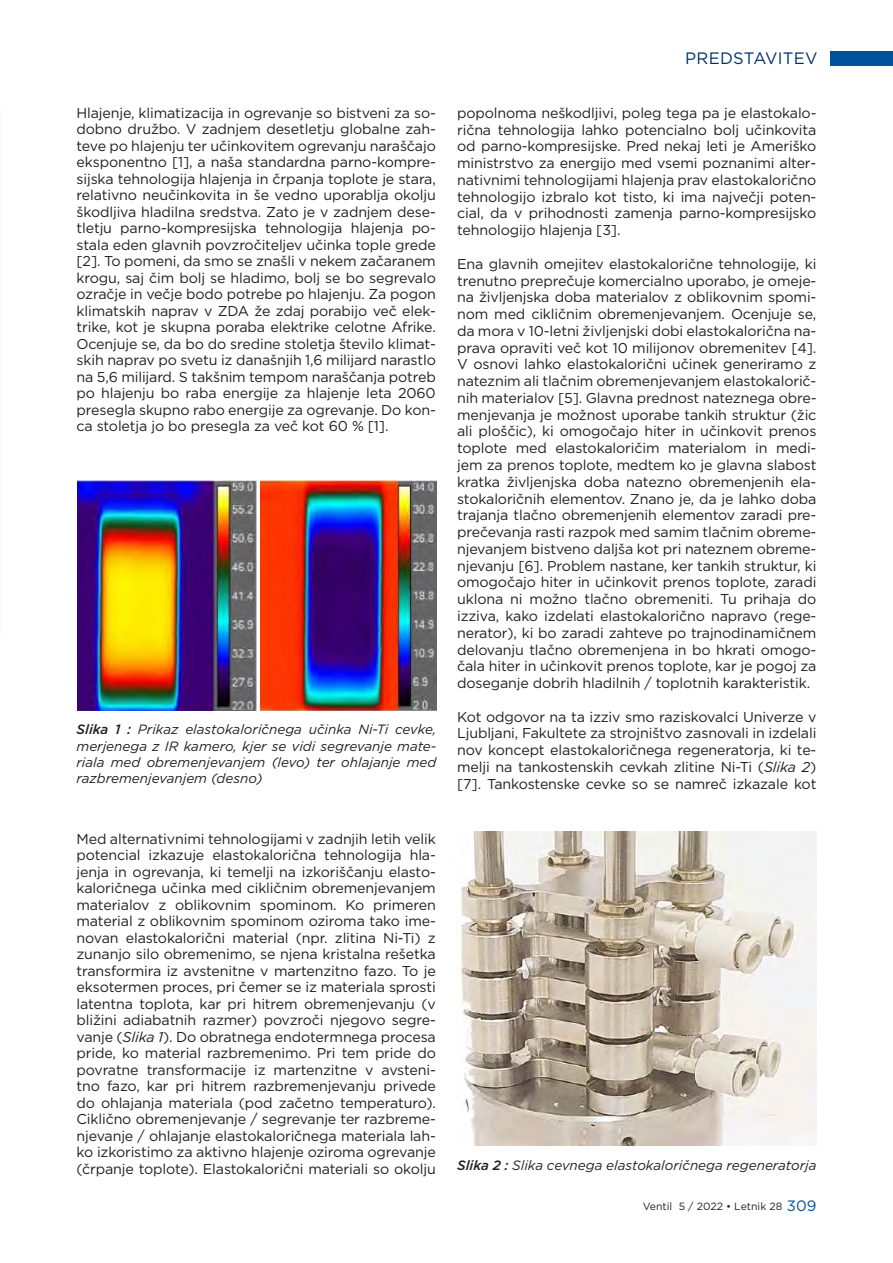
<style>
.page{position:relative;width:893px;height:1263px;background:#fff}
.page>*{position:absolute;margin:0;border:0;box-sizing:border-box;transform-origin:0 0}
.t1{font:16.5px "Gotham";letter-spacing:.02em;color:#002f67}
.t2{font:15px "Gotham";color:#00529c}
.t3{font:14.25px/16.5px "Gotham";letter-spacing:-.01em;color:#231f20;text-align:justify}
.t4{font:italic 13.5px/16.2px "Gotham";color:#231f20;text-align:justify}
.t5{font:10.5px "Gotham";color:#231f20}
.s1{font-weight:500}
.s2{font-style:italic}
</style>
<div class="page">
<div style="left:831px;top:51px;width:62px;height:14px;background:#00529c"></div>
<img style="left:77px;top:480px;width:179px;height:231px">
<img style="left:261px;top:480px;width:175px;height:231px">
<img style="left:459px;top:832px;width:357px;height:314px">
<p class="t3" style="left:77px;top:104px;width:361px">Hlajenje, klimatizacija in ogrevanje so bistveni za so&shy;dobno družbo. V zadnjem desetletju globalne zah&shy;teve po hlajenju ter učinkovitem ogrevanju naraščajo eksponentno [1], a naša standardna parno-kompre&shy;sijska tehnologija hlajenja in črpanja toplote je stara, relativno neučinkovita in še vedno uporablja okolju škodljiva hladilna sredstva. Zato je v zadnjem dese&shy;tletju parno-kompresijska tehnologija hlajenja po&shy;stala eden glavnih povzročiteljev učinka tople grede [2]. To pomeni, da smo se znašli v nekem začaranem krogu, saj čim bolj se hladimo, bolj se bo segrevalo ozračje in večje bodo potrebe po hlajenju. Za pogon klimatskih naprav v ZDA že zdaj porabijo več elek&shy;trike, kot je skupna poraba elektrike celotne Afrike.<br>Ocenjuje se, da bo do sredine stoletja število klimat&shy;skih naprav po svetu iz današnjih 1,6 milijard narastlo na 5,6 milijard. S takšnim tempom naraščanja potreb po hlajenju bo raba energije za hlajenje leta 2060 presegla skupno rabo energije za ogrevanje. Do kon&shy;ca stoletja jo bo presegla za več kot 60 % [1].</p>
<p class="t4" style="left:77px;top:721px;width:361px"><span class="s1">Slika 1 :</span> Prikaz elastokaloričnega učinka Ni-Ti cevke, merjenega z IR kamero, kjer se vidi segrevanje mate&shy;riala med obremenjevanjem (levo) ter ohlajanje med razbremenjevanjem (desno)</p>
<p class="t3" style="left:77px;top:830px;width:361px">Med alternativnimi tehnologijami v zadnjih letih velik potencial izkazuje elastokalorična tehnologija hla&shy;jenja in ogrevanja, ki temelji na izkoriščanju elasto&shy;kaloričnega učinka med cikličnim obremenjevanjem materialov z oblikovnim spominom. Ko primeren material z oblikovnim spominom oziroma tako ime&shy;novan elastokalorični material (npr. zlitina Ni-Ti) z zunanjo silo obremenimo, se njena kristalna rešetka transformira iz avstenitne v martenzitno fazo. To je eksotermen proces, pri čemer se iz materiala sprosti latentna toplota, kar pri hitrem obremenjevanju (v bližini adiabatnih razmer) povzroči njegovo segre&shy;vanje (<span class="s2">Slika 1</span>). Do obratnega endotermnega procesa pride, ko material razbremenimo. Pri tem pride do povratne transformacije iz martenzitne v avsteni&shy;tno fazo, kar pri hitrem razbremenjevanju privede do ohlajanja materiala (pod začetno temperaturo).<br>Ciklično obremenjevanje / segrevanje ter razbreme&shy;njevanje / ohlajanje elastokaloričnega materiala lah&shy;ko izkoristimo za aktivno hlajenje oziroma ogrevanje (črpanje toplote). Elastokalorični materiali so okolju</p>
<p class="t1" style="left:685px;top:48px;width:134px">PREDSTAVITEV</p>
<p class="t3" style="left:457px;top:104px;width:361px">popolnoma neškodljivi, poleg tega pa je elastokalo&shy;rična tehnologija lahko potencialno bolj učinkovita od parno-kompresijske. Pred nekaj leti je Ameriško ministrstvo za energijo med vsemi poznanimi alter&shy;nativnimi tehnologijami hlajenja prav elastokalorično tehnologijo izbralo kot tisto, ki ima največji poten&shy;cial, da v prihodnosti zamenja parno-kompresijsko tehnologijo hlajenja [3].</p>
<p class="t3" style="left:457px;top:255px;width:361px">Ena glavnih omejitev elastokalorične tehnologije, ki trenutno preprečuje komercialno uporabo, je omeje&shy;na življenjska doba materialov z oblikovnim spomi&shy;nom med cikličnim obremenjevanjem. Ocenjuje se, da mora v 10-letni življenjski dobi elastokalorična na&shy;prava opraviti več kot 10 milijonov obremenitev [4].<br>V osnovi lahko elastokalorični učinek generiramo z nateznim ali tlačnim obremenjevanjem elastokalorič&shy;nih materialov [5]. Glavna prednost nateznega obre&shy;menjevanja je možnost uporabe tankih struktur (žic ali ploščic), ki omogočajo hiter in učinkovit prenos toplote med elastokaloričim materialom in medi&shy;jem za prenos toplote, medtem ko je glavna slabost kratka življenjska doba natezno obremenjenih ela&shy;stokaloričnih elementov. Znano je, da je lahko doba trajanja tlačno obremenjenih elementov zaradi pre&shy;prečevanja rasti razpok med samim tlačnim obreme&shy;njevanjem bistveno daljša kot pri nateznem obreme&shy;njevanju [6]. Problem nastane, ker tankih struktur, ki omogočajo hiter in učinkovit prenos toplote, zaradi uklona ni možno tlačno obremeniti. Tu prihaja do izziva, kako izdelati elastokalorično napravo (rege&shy;nerator), ki bo zaradi zahteve po trajnodinamičnem delovanju tlačno obremenjena in bo hkrati omogo&shy;čala hiter in učinkovit prenos toplote, kar je pogoj za doseganje dobrih hladilnih / toplotnih karakteristik.</p>
<p class="t3" style="left:457px;top:708px;width:361px">Kot odgovor na ta izziv smo raziskovalci Univerze v Ljubljani, Fakultete za strojništvo zasnovali in izdelali nov koncept elastokaloričnega regeneratorja, ki te&shy;melji na tankostenskih cevkah zlitine Ni-Ti (<span class="s2">Slika 2</span>) [7]. Tankostenske cevke so se namreč izkazale kot</p>
<p class="t4" style="left:457px;top:1156px;width:361px"><span class="s1">Slika 2 :</span> Slika cevnega elastokaloričnega regeneratorja</p>
<p class="t2" style="left:787px;top:1196px;width:31px">309</p>
<p class="t5" style="left:643px;top:1199px;width:141px">Ventil 5 / 2022 • Letnik 28</p>
</div>
